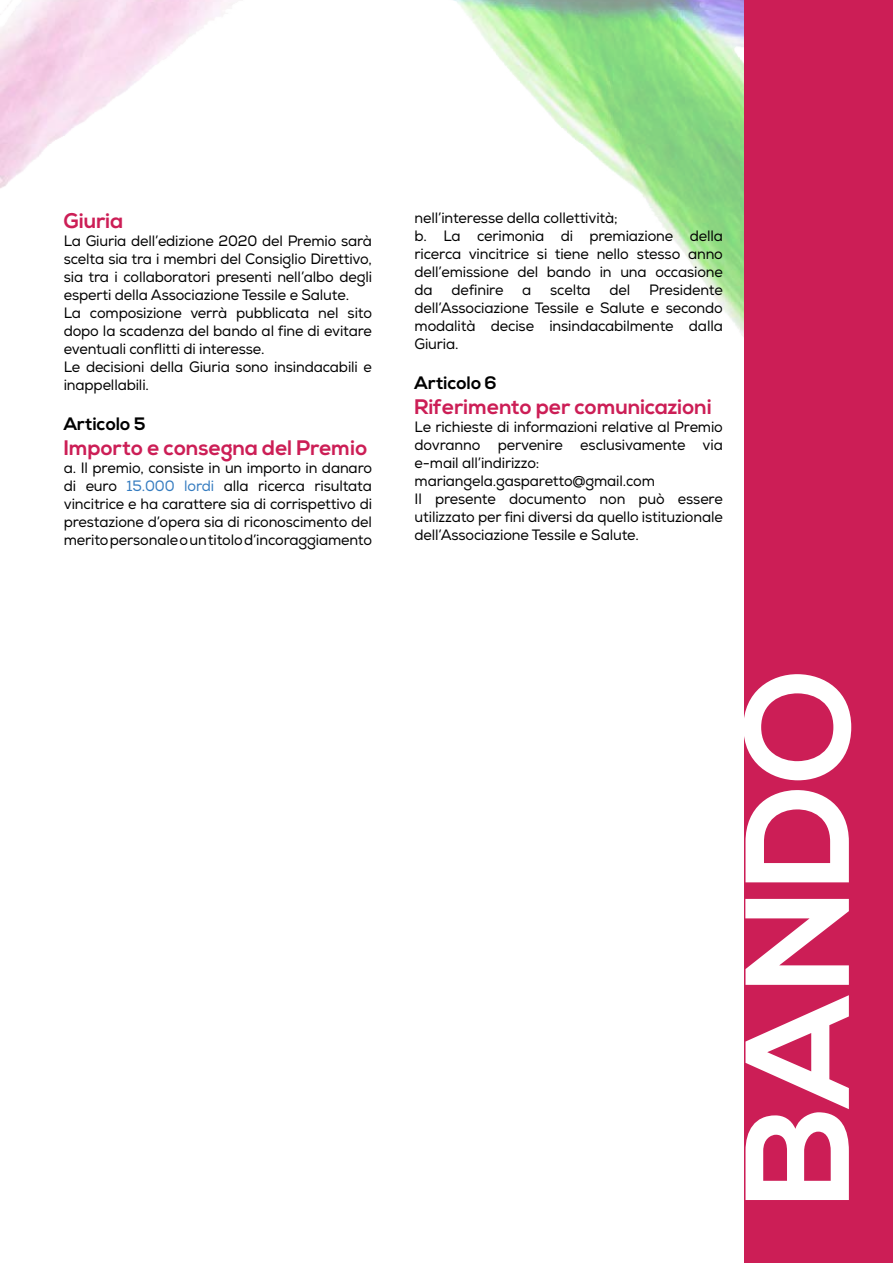
<style>
.page{position:relative;width:893px;height:1263px;background:#fff}
.page>*{position:absolute;margin:0;border:0;box-sizing:border-box;transform-origin:0 0}
.t1{font:700 147.6px "Nexa";color:#fff}
.t2{font:700 21px "Nexa";color:#cc1e56}
.t3{font:700 18px "Nexa";color:#000}
.t4{font:15px/18px "Nexa";letter-spacing:-.01em;color:#000;scale:.96 1}
.s1{color:#357cc0}
</style>
<div class="page">
<img style="left:0;top:0;width:744px;height:337px">
<div style="left:744px;top:0;width:149px;height:1263px;background:#cc1e56"></div>
<h2 class="t2" style="left:64px;top:209px;width:61px">Giuria</h2>
<p class="t4" style="left:64px;top:232px;width:323px">La Giuria dell’edizione 2020 del Premio sarà scelta sia tra i membri del Consiglio Direttivo, sia tra i collaboratori presenti nell’albo degli esperti della Associazione Tessile e Salute.<br>La composizione verrà pubblicata nel sito dopo la scadenza del bando al fine di evitare eventuali conflitti di interesse.<br>Le decisioni della Giuria sono insindacabili e inappellabili.</p>
<p class="t3" style="left:64px;top:413px;width:83px">Articolo 5</p>
<h2 class="t2" style="left:64px;top:436px;width:305px">Importo e consegna del Premio</h2>
<p class="t4" style="left:64px;top:459px;width:323px;text-align:justify">a. Il premio, consiste in un importo in danaro di euro <span class="s1">15.000 lordi</span> alla ricerca risultata vincitrice e ha carattere sia di corrispettivo di prestazione d’opera sia di riconoscimento del merito personale o un titolo d’incoraggiamento</p>
<p class="t4" style="left:415px;top:209px;width:323px">nell’interesse della collettività;<br>b. La cerimonia di premiazione della ricerca vincitrice si tiene nello stesso anno dell’emissione del bando in una occasione da</p>
<p class="t4" style="left:452px;top:281px;width:56px">definire</p>
<p class="t4" style="left:522px;top:281px;width:11px">a</p>
<p class="t4" style="left:550px;top:281px;width:44px">scelta</p>
<p class="t4" style="left:610px;top:281px;width:23px">del</p>
<p class="t4" style="left:415px;top:281px;width:323px;text-align:justify;text-indent:235px">Presidente dell’Associazione Tessile e Salute e secondo modalità decise insindacabilmente dalla Giuria.</p>
<p class="t3" style="left:415px;top:372px;width:84px">Articolo 6</p>
<h2 class="t2" style="left:415px;top:395px;width:299px">Riferimento per comunicazioni</h2>
<p class="t4" style="left:415px;top:418px;width:323px">Le richieste di informazioni relative al Premio dovranno pervenire esclusivamente via e-mail all’indirizzo: mariangela.gasparetto@gmail.com<br>Il presente documento non può essere utilizzato per fini diversi da quello istituzionale dell’Associazione Tessile e Salute.</p>
<h1 class="t1" style="left:713px;top:1206px;width:541px;rotate:-90deg">BANDO</h1>
</div>
